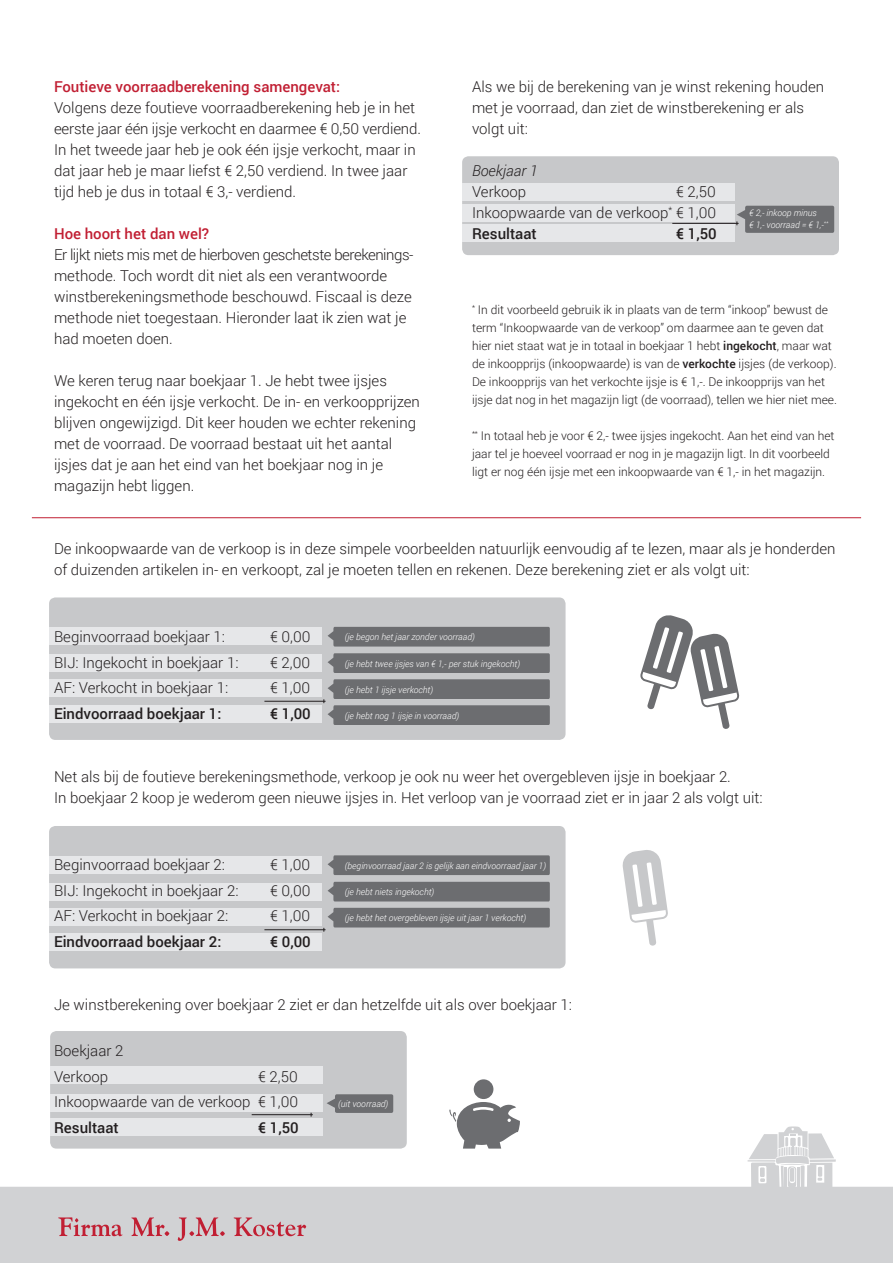
<style>
.page{position:relative;width:893px;height:1263px;background:#fff}
.page>*{position:absolute;margin:0;border:0;box-sizing:border-box;transform-origin:0 0}
.t1{font:300 15px/21px "Roboto";color:#231f20}
.t2{font:500 15px "Roboto";color:#231f20}
.t3{font:500 15px "Roboto";color:#c11f33}
.t4{font:italic 300 15px "Roboto";color:#231f20}
.t5{font:300 12px/18px "Roboto";color:#231f20}
.t6{font:italic 300 9px/12px "Roboto";color:#fff}
.s1{font-weight:500}
</style>
<div class="page">
<div style="left:0;top:1187px;width:893px;height:76px;background:#d1d2d4"></div>
<svg style="left:748px;top:1126px;width:88px;height:63px"></svg>
<svg style="left:131px;top:1217px;width:38px;height:19px"></svg>
<svg style="left:178px;top:1217px;width:47px;height:24px"></svg>
<svg style="left:234px;top:1217px;width:72px;height:19px"></svg>
<svg style="left:58px;top:1217px;width:64px;height:19px"></svg>
<div style="left:50px;top:1031px;width:357px;height:117px;background:#c7c8ca;border-radius:6px"></div>
<div style="left:50px;top:1067px;width:272px;height:17px;background:#e6e7e9"></div>
<div style="left:50px;top:1094px;width:272px;height:17px;background:#e6e7e9"></div>
<div style="left:50px;top:1119px;width:272px;height:17px;background:#e6e7e9"></div>
<div style="left:49px;top:597px;width:517px;height:143px;background:#c7c8ca;border-radius:6px"></div>
<div style="left:49px;top:826px;width:517px;height:142px;background:#c7c8ca;border-radius:6px"></div>
<div style="left:49px;top:628px;width:272px;height:17px;background:#e6e7e9"></div>
<div style="left:49px;top:856px;width:272px;height:18px;background:#e6e7e9"></div>
<div style="left:49px;top:654px;width:272px;height:18px;background:#e6e7e9"></div>
<div style="left:49px;top:883px;width:272px;height:17px;background:#e6e7e9"></div>
<div style="left:49px;top:680px;width:272px;height:17px;background:#e6e7e9"></div>
<div style="left:49px;top:908px;width:272px;height:18px;background:#e6e7e9"></div>
<div style="left:49px;top:705px;width:272px;height:17px;background:#e6e7e9"></div>
<div style="left:49px;top:934px;width:272px;height:17px;background:#e6e7e9"></div>
<hr style="left:264px;top:701px;width:62px;height:1px;background:#231f20">
<hr style="left:264px;top:929px;width:62px;height:1px;background:#231f20">
<hr style="left:252px;top:1114px;width:61px;height:1px;background:#231f20">
<div style="left:462px;top:156px;width:377px;height:99px;background:#c7c8ca;border-radius:6px"></div>
<div style="left:462px;top:183px;width:272px;height:18px;background:#e6e7e9"></div>
<div style="left:462px;top:205px;width:272px;height:17px;background:#e6e7e9"></div>
<div style="left:462px;top:225px;width:272px;height:17px;background:#e6e7e9"></div>
<hr style="left:672px;top:223px;width:67px;height:1px;background:#231f20">
<svg style="left:737px;top:206px;width:97px;height:27px;background:#727376"></svg>
<hr style="left:32px;top:517px;width:829px;height:1px;background:#c11f33">
<div style="left:328px;top:627px;width:222px;height:19px;background:#6c6d70"></div>
<svg style="left:328px;top:855px;width:222px;height:20px;background:#6f7073"></svg>
<svg style="left:328px;top:653px;width:222px;height:20px;background:#6f7072"></svg>
<div style="left:328px;top:882px;width:222px;height:19px;background:#6c6d70"></div>
<svg style="left:324px;top:908px;width:226px;height:24px"></svg>
<svg style="left:324px;top:679px;width:226px;height:46px"></svg>
<svg style="left:622px;top:850px;width:46px;height:96px"></svg>
<svg style="left:640px;top:615px;width:99px;height:114px"></svg>
<svg style="left:327px;top:1094px;width:66px;height:19px"></svg>
<svg style="left:449px;top:1102px;width:71px;height:46px"></svg>
<div style="left:474px;top:1079px;width:19px;height:20px;background:#6c6d70;border-radius:50%"></div>
<p class="t3" style="left:54px;top:76px;width:288px">Foutieve voorraadberekening samengevat:</p>
<p class="t1" style="left:54px;top:97px;width:368px">Volgens deze foutieve voorraadberekening heb je in het eerste jaar één ijsje verkocht en daarmee € 0,50 verdiend.<br>In het tweede jaar heb je ook één ijsje verkocht, maar in dat jaar heb je maar liefst € 2,50 verdiend. In twee jaar tijd heb je dus in totaal € 3,- verdiend.</p>
<p class="t3" style="left:54px;top:223px;width:157px">Hoe hoort het dan wel?</p>
<p class="t1" style="left:54px;top:244px;width:361px">Er lijkt niets mis met de hierboven geschetste berekenings&shy;methode. Toch wordt dit niet als een verantwoorde winstberekeningsmethode beschouwd. Fiscaal is deze methode niet toegestaan. Hieronder laat ik zien wat je had moeten doen.</p>
<p class="t1" style="left:54px;top:370px;width:367px">We keren terug naar boekjaar 1. Je hebt twee ijsjes ingekocht en één ijsje verkocht. De in- en verkoopprijzen blijven ongewijzigd. Dit keer houden we echter rekening met de voorraad. De voorraad bestaat uit het aantal ijsjes dat je aan het eind van het boekjaar nog in je magazijn hebt liggen.</p>
<p class="t1" style="left:472px;top:76px;width:354px">Als we bij de berekening van je winst rekening houden met je voorraad, dan ziet de winstberekening er als volgt uit:</p>
<p class="t4" style="left:472px;top:161px;width:67px">Boekjaar 1</p>
<p class="t1" style="left:472px;top:181px;width:56px">Verkoop</p>
<p class="t1" style="left:472px;top:181px;width:246px;text-align:justify;text-indent:204px">€ 2,50<br>Inkoopwaarde van de verkoop<sup>*</sup> € 1,00<br><span class="s1">Resultaat</span></p>
<p class="t6" style="left:749px;top:207px;width:80px">€ 2,- inkoop minus<br>€ 1,- voorraad = € 1,-<sup>**</sup></p>
<p class="t2" style="left:676px;top:223px;width:42px">€ 1,50</p>
<p class="t5" style="left:472px;top:301px;width:366px"><sup>*</sup> In dit voorbeeld gebruik ik in plaats van de term “inkoop” bewust de term “Inkoopwaarde van de verkoop” om daarmee aan te geven dat hier niet staat wat je in totaal in boekjaar 1 hebt <span class="s1">ingekocht</span>, maar wat de inkoopprijs (inkoopwaarde) is van de <span class="s1">verkochte</span> ijsjes (de verkoop).<br>De inkoopprijs van het verkochte ijsje is € 1,-. De inkoopprijs van het ijsje dat nog in het magazijn ligt (de voorraad), tellen we hier niet mee.</p>
<p class="t5" style="left:472px;top:427px;width:364px"><sup>**</sup> In totaal heb je voor € 2,- twee ijsjes ingekocht. Aan het eind van het jaar tel je hoeveel voorraad er nog in je magazijn ligt. In dit voorbeeld ligt er nog één ijsje met een inkoopwaarde van € 1,- in het magazijn.</p>
<p class="t1" style="left:54px;top:537px;width:783px">De inkoopwaarde van de verkoop is in deze simpele voorbeelden natuurlijk eenvoudig af te lezen, maar als je honderden of duizenden artikelen in- en verkoopt, zal je moeten tellen en rekenen. Deze berekening ziet er als volgt uit:</p>
<p class="t1" style="left:54px;top:626px;width:173px">Beginvoorraad boekjaar 1:</p>
<p class="t1" style="left:270px;top:626px;width:42px">€ 0,00</p>
<p class="t1" style="left:54px;top:651px;width:186px">BIJ: Ingekocht in boekjaar 1:</p>
<p class="t1" style="left:270px;top:651px;width:42px">€ 2,00</p>
<p class="t1" style="left:54px;top:677px;width:176px">AF: Verkocht in boekjaar 1:</p>
<p class="t1" style="left:270px;top:677px;width:42px">€ 1,00</p>
<p class="t2" style="left:54px;top:703px;width:169px">Eindvoorraad boekjaar 1:</p>
<p class="t2" style="left:270px;top:703px;width:42px">€ 1,00</p>
<p class="t6" style="left:345px;top:631px;width:131px">(je begon het jaar zonder voorraad)</p>
<p class="t6" style="left:345px;top:657px;width:177px">(je hebt twee ijsjes van € 1,- per stuk ingekocht)</p>
<p class="t6" style="left:345px;top:683px;width:90px">(je hebt 1 ijsje verkocht)</p>
<p class="t6" style="left:345px;top:709px;width:116px">(je hebt nog 1 ijsje in voorraad)</p>
<p class="t1" style="left:54px;top:765px;width:710px">Net als bij de foutieve berekeningsmethode, verkoop je ook nu weer het overgebleven ijsje in boekjaar 2.<br>In boekjaar 2 koop je wederom geen nieuwe ijsjes in. Het verloop van je voorraad ziet er in jaar 2 als volgt uit:</p>
<p class="t1" style="left:54px;top:854px;width:173px">Beginvoorraad boekjaar 2:</p>
<p class="t1" style="left:270px;top:854px;width:42px">€ 1,00</p>
<p class="t1" style="left:54px;top:879px;width:186px">BIJ: Ingekocht in boekjaar 2:</p>
<p class="t1" style="left:270px;top:879px;width:42px">€ 0,00</p>
<p class="t1" style="left:54px;top:905px;width:176px">AF: Verkocht in boekjaar 2:</p>
<p class="t1" style="left:270px;top:905px;width:42px">€ 1,00</p>
<p class="t2" style="left:54px;top:931px;width:169px">Eindvoorraad boekjaar 2:</p>
<p class="t2" style="left:270px;top:931px;width:42px">€ 0,00</p>
<p class="t6" style="left:345px;top:859px;width:203px">(beginvoorraad jaar 2 is gelijk aan eindvoorraad jaar 1)</p>
<p class="t6" style="left:345px;top:886px;width:91px">(je hebt niets ingekocht)</p>
<p class="t6" style="left:345px;top:912px;width:183px">(je hebt het overgebleven ijsje uit jaar 1 verkocht)</p>
<p class="t1" style="left:54px;top:993px;width:520px">Je winstberekening over boekjaar 2 ziet er dan hetzelfde uit als over boekjaar 1:</p>
<p class="t1" style="left:54px;top:1038px;width:71px;line-height:25.5px">Boekjaar 2<br>Verkoop</p>
<p class="t1" style="left:54px;top:1063px;width:246px;line-height:25.5px;text-align:right">€ 2,50<br>Inkoopwaarde van de verkoop € 1,00</p>
<p class="t2" style="left:54px;top:1117px;width:66px">Resultaat</p>
<p class="t2" style="left:258px;top:1117px;width:42px">€ 1,50</p>
<p class="t6" style="left:338px;top:1097px;width:52px">(uit voorraad)</p>
</div>
